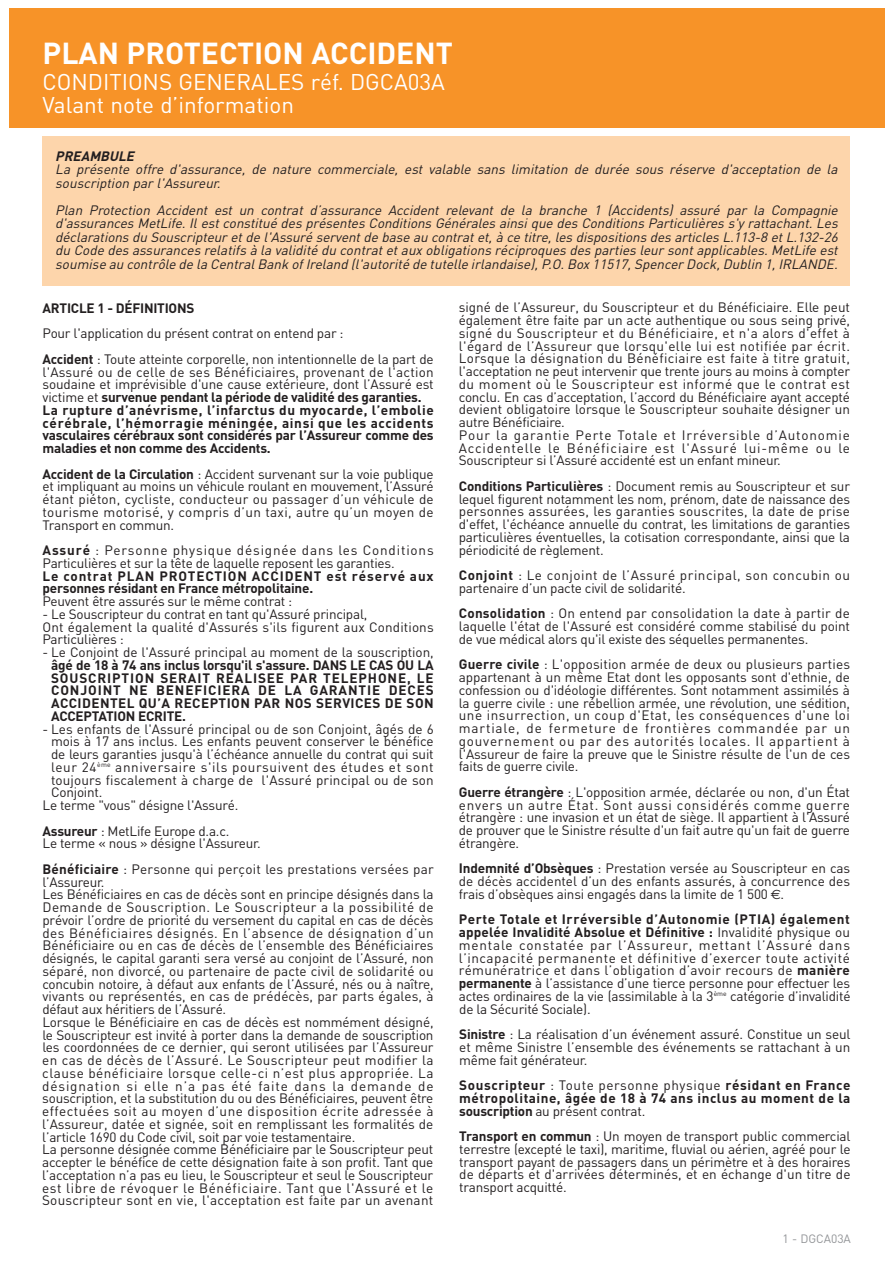
<style>
.page{position:relative;width:893px;height:1263px;background:#fff}
.page>*{position:absolute;margin:0;border:0;box-sizing:border-box;transform-origin:0 0}
.t1{font:700 30px "DIN";color:#fff}
.t2{font:22.5px/22.5px "DIN";color:#fff}
.t3{font:13.5px/12.8px "DIN";letter-spacing:-.01em;color:#231f20;text-align:justify}
.t4{font:italic 13.5px/13.5px "DIN";color:#231f20}
.t5{font:700 13.5px/12.8px "DIN";letter-spacing:-.015em;color:#231f20}
.t6{font:700 13.5px/12.8px "DIN";letter-spacing:.01em;color:#231f20;text-align:justify}
.t7{font:13.5px/12.8px "DIN";letter-spacing:.025em;color:#231f20}
.t8{font:700 13.5px/12.8px "DIN";letter-spacing:.045em;color:#231f20}
.t9{font:13.5px "DIN";letter-spacing:.045em;color:#231f20}
.t10{font:13.5px "DIN";letter-spacing:.01em;color:#231f20}
.t11{font:italic 700 13.5px "DIN";color:#231f20}
.t12{font:12px "DIN";color:#939598}
.s1{font-weight:700}
.s2{font-weight:400}
.s3{font-family:"Euro Sans"}
</style>
<div class="page">
<div style="left:43px;top:136px;width:807px;height:149px;background:#fdd5ab"></div>
<div style="left:9px;top:9px;width:875px;height:119px;background:#f79328"></div>
<h1 class="t1" style="left:43px;top:43px;width:412px">PLAN PROTECTION ACCIDENT</h1>
<h2 class="t2" style="left:43px;top:73px;width:404px">CONDITIONS GENERALES réf. DGCA03A<br>Valant note d’information</h2>
<p class="t11" style="left:55px;top:151px;width:83px">PREAMBULE</p>
<p class="t4" style="left:55px;top:164px;width:787px">La présente offre d'assurance, de nature commerciale, est valable sans limitation de durée sous réserve d'acceptation de la souscription par l'Assureur.</p>
<p class="t4" style="left:55px;top:205px;width:787px;text-align:justify">Plan Protection Accident est un contrat d’assurance Accident relevant de la branche 1 (Accidents) assuré par la Compagnie d'assurances MetLife. Il est constitué des présentes Conditions Générales ainsi que des Conditions Particulières s'y rattachant. Les déclarations du Souscripteur et de l'Assuré servent de base au contrat et, à ce titre, les dispositions des articles L.113-8 et L.132-26 du Code des assurances relatifs à la validité du contrat et aux obligations réciproques des parties leur sont applicables. MetLife est soumise au contrôle de la Central Bank of Ireland (l'autorité de tutelle irlandaise), P.O. Box 11517, Spencer Dock, Dublin 1, IRLANDE.</p>
<p class="t5" style="left:43px;top:303px;width:153px">ARTICLE 1 - DÉFINITIONS</p>
<p class="t3" style="left:43px;top:322px;width:393px;line-height:25.5px">Pour l'application du présent contrat on entend par :<br><span class="s1">Accident</span> : Toute atteinte corporelle, non intentionnelle de la part de</p>
<p class="t5" style="left:43px;top:367px;width:393px"><span class="s2">l'Assuré ou de celle de ses Bénéficiaires, provenant de l'action soudaine et imprévisible d'une cause extérieure, dont l’Assuré est victime et</span> survenue pendant la période de validité des garanties.<br>La rupture d’anévrisme, l’infarctus du myocarde, l’embolie cérébrale, l’hémorragie méningée, ainsi que les accidents vasculaires cérébraux sont considérés par l’Assureur comme des maladies et non comme des Accidents.</p>
<p class="t3" style="left:43px;top:469px;width:393px"><span class="s1">Accident de la Circulation</span> : Accident survenant sur la voie publique et impliquant au moins un véhicule roulant en mouvement, l’Assuré étant piéton, cycliste, conducteur ou passager d’un véhicule de tourisme motorisé, y compris d’un taxi, autre qu’un moyen de Transport en commun.</p>
<p class="t3" style="left:43px;top:545px;width:393px"><span class="s1">Assuré</span> : Personne physique désignée dans les Conditions<br>Particulières et sur la tête de laquelle reposent les garanties.</p>
<p class="t8" style="left:43px;top:571px;width:393px">Le contrat PLAN PROTECTION ACCIDENT est réservé aux personnes résidant en France métropolitaine.</p>
<p class="t3" style="left:43px;top:596px;width:251px">Peuvent être assurés sur le même contrat :</p>
<p class="t3" style="left:42px;top:609px;width:393px;text-align:left">- Le Souscripteur du contrat en tant qu'Assuré principal,<br>Ont également la qualité d'Assurés s'ils figurent aux Conditions<br>Particulières :</p>
<p class="t3" style="left:42px;top:647px;width:393px">- Le Conjoint de l'Assuré principal au moment de la souscription,</p>
<p class="t6" style="left:51px;top:660px;width:384px">âgé de 18 à 74 ans inclus lorsqu'il s'assure. DANS LE CAS OU LA SOUSCRIPTION SERAIT REALISEE PAR TELEPHONE, LE CONJOINT NE BENEFICIERA DE LA GARANTIE DECES ACCIDENTEL QU’A RECEPTION PAR NOS SERVICES DE SON ACCEPTATION ECRITE.</p>
<p class="t3" style="left:42px;top:724px;width:393px">- Les enfants de l'Assuré principal ou de son Conjoint, âgés de 6</p>
<p class="t3" style="left:51px;top:737px;width:384px">mois à 17 ans inclus. Les enfants peuvent conserver le bénéfice</p>
<p class="t3" style="left:51px;top:749px;width:384px">de leurs garanties jusqu'à l’échéance annuelle du contrat qui suit</p>
<p class="t9" style="left:51px;top:762px;width:384px">leur 24<sup>ème</sup> anniversaire s'ils poursuivent des études et sont</p>
<p class="t10" style="left:51px;top:775px;width:384px">toujours fiscalement à charge de l'Assuré principal ou de son</p>
<p class="t3" style="left:51px;top:788px;width:53px">Conjoint.</p>
<p class="t3" style="left:43px;top:800px;width:197px">Le terme "vous" désigne l'Assuré.</p>
<p class="t3" style="left:43px;top:826px;width:220px"><span class="s1">Assureur</span> : MetLife Europe d.a.c.<br>Le terme « nous » désigne l'Assureur.</p>
<p class="t3" style="left:42px;top:864px;width:393px;text-align:left"><span class="s1">Bénéficiaire</span> : Personne qui perçoit les prestations versées par l’Assureur.<br>Les Bénéficiaires en cas de décès sont en principe désignés dans la Demande de Souscription. Le Souscripteur a la possibilité de prévoir l’ordre de priorité du versement du capital en cas de décès des Bénéficiaires désignés. En l’absence de désignation d’un Bénéficiaire ou en cas de décès de l’ensemble des Bénéficiaires désignés, le capital garanti sera versé au conjoint de l’Assuré, non séparé, non divorcé, ou partenaire de pacte civil de solidarité ou concubin notoire, à défaut aux enfants de l’Assuré, nés ou à naître, vivants ou représentés, en cas de prédécès, par parts égales, à défaut aux héritiers de l’Assuré.<br>Lorsque le Bénéficiaire en cas de décès est nommément désigné, le Souscripteur est invité à porter dans la demande de souscription les coordonnées de ce dernier, qui seront utilisées par l’Assureur en cas de décès de l’Assuré. Le Souscripteur peut modifier la clause bénéficiaire lorsque celle-ci n’est plus appropriée. La désignation si elle n’a pas été faite dans la demande de souscription, et la substitution du ou des Bénéficiaires, peuvent être effectuées soit au moyen d’une disposition écrite adressée à l’Assureur, datée et signée, soit en remplissant les formalités de l’article 1690 du Code civil, soit par voie testamentaire.<br>La personne désignée comme Bénéficiaire par le Souscripteur peut accepter le bénéfice de cette désignation faite à son profit. Tant que l’acceptation n’a pas eu lieu, le Souscripteur et seul le Souscripteur est libre de révoquer le Bénéficiaire. Tant que l'Assuré et le Souscripteur sont en vie, l'acceptation est faite par un avenant</p>
<p class="t3" style="left:459px;top:303px;width:393px;text-align:left">signé de l’Assureur, du Souscripteur et du Bénéficiaire. Elle peut également être faite par un acte authentique ou sous seing privé, signé du Souscripteur et du Bénéficiaire, et n'a alors d'effet à l'égard de l’Assureur que lorsqu'elle lui est notifiée par écrit.<br>Lorsque la désignation du Bénéficiaire est faite à titre gratuit, l'acceptation ne peut intervenir que trente jours au moins à compter du moment où le Souscripteur est informé que le contrat est conclu. En cas d’acceptation, l’accord du Bénéficiaire ayant accepté devient obligatoire lorsque le Souscripteur souhaite désigner un autre Bénéficiaire.<br>Pour la garantie Perte Totale et Irréversible d’Autonomie Accidentelle le Bénéficiaire est l'Assuré lui-même ou le Souscripteur si l’Assuré accidenté est un enfant mineur.</p>
<p class="t3" style="left:459px;top:481px;width:393px"><span class="s1">Conditions Particulières</span> : Document remis au Souscripteur et sur lequel figurent notamment les nom, prénom, date de naissance des personnes assurées, les garanties souscrites, la date de prise d'effet, l'échéance annuelle du contrat, les limitations de garanties particulières éventuelles, la cotisation correspondante, ainsi que la périodicité de règlement.</p>
<p class="t7" style="left:459px;top:570px;width:393px"><span class="s1">Conjoint</span> : Le conjoint de l’Assuré principal, son concubin ou partenaire d’un pacte civil de solidarité.</p>
<p class="t3" style="left:459px;top:609px;width:393px"><span class="s1">Consolidation</span> : On entend par consolidation la date à partir de laquelle l'état de l'Assuré est considéré comme stabilisé du point de vue médical alors qu'il existe des séquelles permanentes.</p>
<p class="t3" style="left:459px;top:660px;width:393px"><span class="s1">Guerre civile</span> : L'opposition armée de deux ou plusieurs parties appartenant à un même Etat dont les opposants sont d'ethnie, de confession ou d'idéologie différentes. Sont notamment assimilés à la guerre civile : une rébellion armée, une révolution, une sédition, une insurrection, un coup d'Etat, les conséquences d'une loi martiale, de fermeture de frontières commandée par un gouvernement ou par des autorités locales. Il appartient à l'Assureur de faire la preuve que le Sinistre résulte de l'un de ces faits de guerre civile.</p>
<p class="t3" style="left:459px;top:787px;width:393px"><span class="s1">Guerre étrangère</span> : L'opposition armée, déclarée ou non, d'un État envers un autre État. Sont aussi considérés comme guerre étrangère : une invasion et un état de siège. Il appartient à l'Assuré de prouver que le Sinistre résulte d'un fait autre qu'un fait de guerre étrangère.</p>
<p class="t3" style="left:459px;top:864px;width:393px"><span class="s1">Indemnité d’Obsèques</span> : Prestation versée au Souscripteur en cas de décès accidentel d’un des enfants assurés, à concurrence des frais d’obsèques ainsi engagés dans la limite de 1 500 <span class="s3">€</span>.</p>
<p class="t3" style="left:459px;top:915px;width:393px"><span class="s1">Perte Totale et Irréversible d’Autonomie (PTIA) également appelée Invalidité Absolue et Définitive :</span> Invalidité physique ou mentale constatée par l’Assureur, mettant l’Assuré dans l’incapacité permanente et définitive d’exercer toute activité rémunératrice et dans l’obligation d’avoir recours de <span class="s1">manière permanente</span> à l’assistance d’une tierce personne pour effectuer les actes ordinaires de la vie (assimilable à la 3<sup>ème</sup> catégorie d’invalidité de la Sécurité Sociale).</p>
<p class="t3" style="left:459px;top:1029px;width:393px"><span class="s1">Sinistre</span> : La réalisation d’un événement assuré. Constitue un seul et même Sinistre l’ensemble des événements se rattachant à un même fait générateur.</p>
<p class="t6" style="left:459px;top:1080px;width:393px">Souscripteur <span class="s2">: Toute personne physique</span> résidant en France métropolitaine, âgée de 18 à 74 ans inclus au moment de la souscription <span class="s2">au présent contrat.</span></p>
<p class="t3" style="left:459px;top:1131px;width:393px"><span class="s1">Transport en commun</span> : Un moyen de transport public commercial terrestre (excepté le taxi), maritime, fluvial ou aérien, agréé pour le transport payant de passagers dans un périmètre et à des horaires de départs et d'arrivées déterminés, et en échange d'un titre de transport acquitté.</p>
<p class="t12" style="left:782px;top:1234px;width:70px">1 - DGCA03A</p>
</div>
